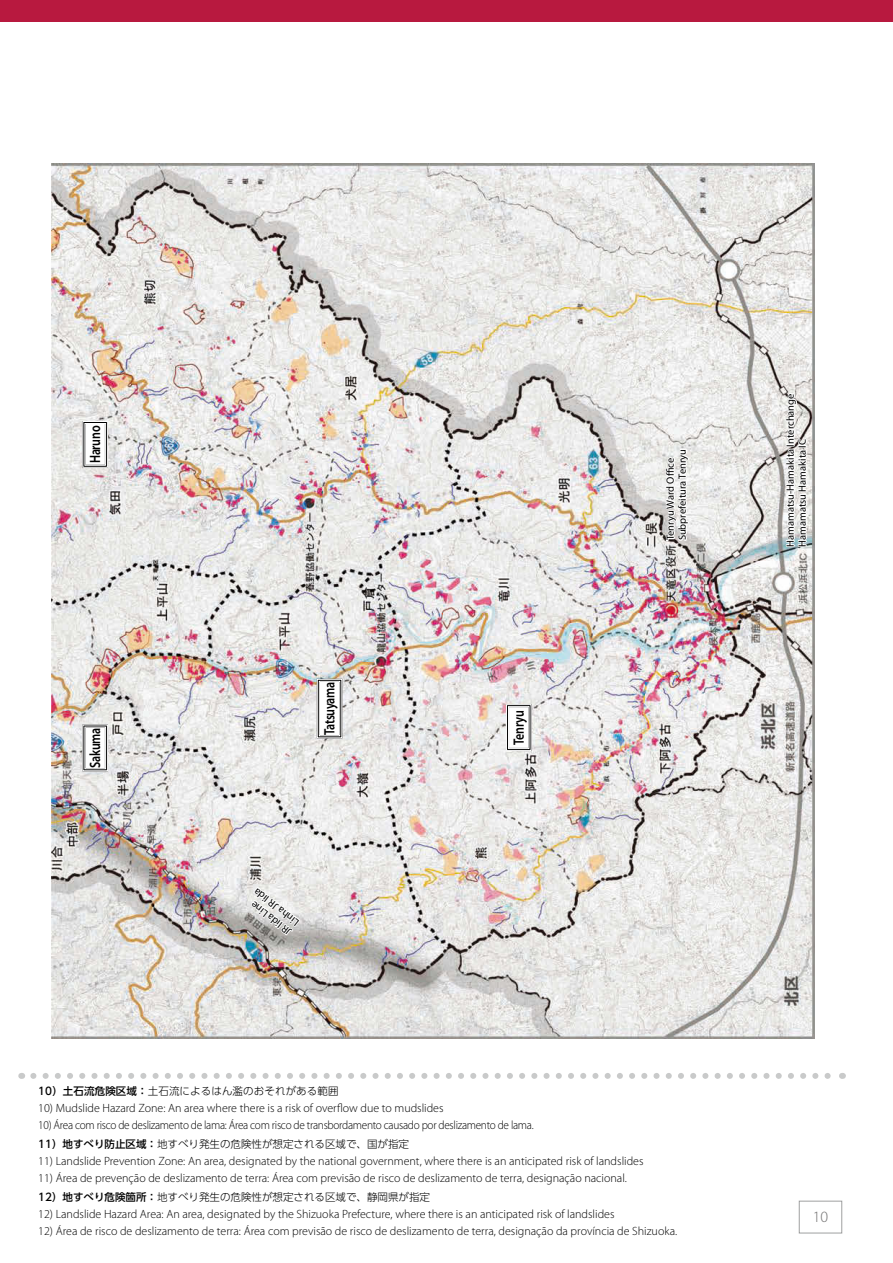
<style>
.page{position:relative;width:893px;height:1263px;background:#fff}
.page>*{position:absolute;margin:0;border:0;box-sizing:border-box;transform-origin:0 0}
.t1{font:300 15.75px "Myriad Pro";color:#727171}
.t2{font:600 15px "Myriad Pro";letter-spacing:-.025em;color:#000;scale:.8 1}
.t3{font:300 12px "Myriad Pro";color:#000}
.t4{font:300 12px "Myriad Pro";letter-spacing:-.025em;color:#000;scale:.94 1}
.t5{font:300 10.5px "UD Shin Go Pro";color:#000}
.t6{font:10.5px/12px "Myriad Pro";color:#000}
.s1{font-weight:500}
</style>
<div class="page">
<div style="left:0;top:0;width:893px;height:21px;background:#b8193f"></div>
<img style="left:51px;top:164px;width:763px;height:875px">
<div style="left:799px;top:1201px;width:43px;height:32px;border:1px solid #9fa0a0"></div>
<svg style="left:33px;top:1073px;width:798px;height:6px"></svg>
<svg style="left:82px;top:724px;width:26px;height:48px"></svg>
<div style="left:84px;top:726px;width:22px;height:43px;border:1px solid #fff"></div>
<svg style="left:505px;top:704px;width:27px;height:47px"></svg>
<div style="left:508px;top:706px;width:21px;height:43px;border:1px solid #fff"></div>
<svg style="left:82px;top:420px;width:26px;height:48px"></svg>
<div style="left:84px;top:423px;width:22px;height:43px;border:1px solid #fff"></div>
<svg style="left:316px;top:678px;width:27px;height:61px"></svg>
<div style="left:319px;top:681px;width:21px;height:55px;border:1px solid #fff"></div>
<svg style="left:250px;top:885px;width:52px;height:52px"></svg>
<svg style="left:784px;top:392px;width:24px;height:156px"></svg>
<svg style="left:664px;top:448px;width:26px;height:94px"></svg>
<p class="t2" style="left:86px;top:463px;width:48px;rotate:-90deg">Haruno</p>
<p class="t2" style="left:86px;top:768px;width:52px;rotate:-90deg">Sakuma</p>
<p class="t2" style="left:320px;top:735px;width:68px;rotate:-90deg">Tatsuyama</p>
<p class="t6" style="left:286px;top:938px;width:56px;rotate:-142deg">JR Iida Line<br>Linha JR Iida</p>
<p class="t2" style="left:509px;top:745px;width:44px;rotate:-90deg">Tenryu</p>
<p class="t6" style="left:664px;top:540px;width:93px;rotate:-90deg">Tenryu Ward O ce<br>Subprefeitura Tenryu</p>
<p class="t5" style="left:38px;top:1083px;width:302px"><span class="s1">10）土石流危険区域：</span>土石流によるはん濫のおそれがある範囲</p>
<p class="t3" style="left:38px;top:1102px;width:407px">10) Mudslide Hazard Zone: An area where there is a risk of overflow due to mudslides</p>
<p class="t4" style="left:38px;top:1118px;width:529px">10) Área com risco de deslizamento de lama: Área com risco de transbordamento causado por deslizamento de lama.</p>
<p class="t5" style="left:38px;top:1136px;width:372px"><span class="s1">11）地すべり防止区域：</span>地すべり発生の危険性が想定される区域で、国が指定</p>
<p class="t3" style="left:38px;top:1155px;width:607px">11) Landslide Prevention Zone: An area, designated by the national government, where there is an anticipated risk of landslides</p>
<p class="t3" style="left:38px;top:1171px;width:590px">11) Área de prevenção de deslizamento de terra: Área com previsão de risco de deslizamento de terra, designação nacional.</p>
<p class="t5" style="left:38px;top:1189px;width:393px"><span class="s1">12）地すべり危険箇所：</span>地すべり発生の危険性が想定される区域で、静岡県が指定</p>
<p class="t3" style="left:38px;top:1208px;width:578px">12) Landslide Hazard Area: An area, designated by the Shizuoka Prefecture, where there is an anticipated risk of landslides</p>
<p class="t3" style="left:38px;top:1224px;width:640px">12) Área de risco de deslizamento de terra: Área com previsão de risco de deslizamento de terra, designação da província de Shizuoka.</p>
<p class="t6" style="left:784px;top:547px;width:155px;rotate:-90deg">Hamamatsu-Hamakita Interchange<br>Hamamatsu Hamakita IC</p>
<h1 class="t1" style="left:813px;top:1208px;width:17px">10</h1>
</div>
